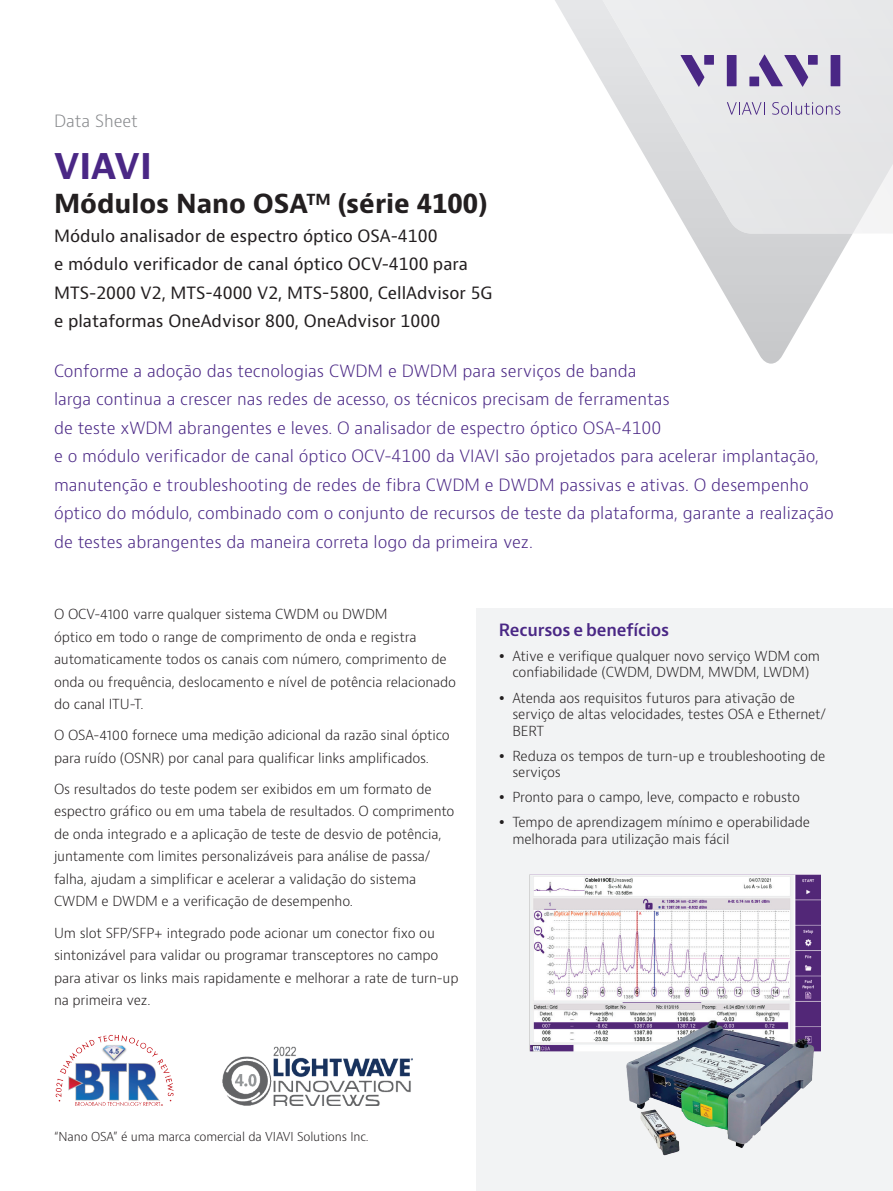
<style>
.page{position:relative;width:893px;height:1191px;background:#fff}
.page>*{position:absolute;margin:0;border:0;box-sizing:border-box;transform-origin:0 0}
.t1{font:700 34.5px "Bernino Sans";color:#4a2785}
.t2{font:700 25.5px "Bernino Sans";color:#231f20}
.t3{font:300 16.5px/28.5px "Bernino Sans";color:#4a2785}
.t4{font:16.5px/28.5px "Bernino Sans";color:#231f20}
.t5{font:600 16.5px "Bernino Sans";letter-spacing:-.01em;color:#4a2785}
.t6{font:300 16.5px "Bernino Sans";color:#87898c}
.t7{font:300 13.5px/22.5px "Bernino Sans";letter-spacing:-.01em;color:#231f20}
.t8{font:300 12px "Bernino Sans";letter-spacing:-.01em;color:#231f20}
</style>
<div class="page">
<svg style="left:690px;top:234px;width:162px;height:130px"></svg>
<svg style="left:555px;top:0;width:338px;height:234px"></svg>
<svg style="left:680px;top:55px;width:24px;height:32px"></svg>
<div style="left:704px;top:55px;width:10px;height:10px;background:#4a2785"></div>
<div style="left:727px;top:55px;width:9px;height:31px;background:#4a2785"></div>
<div style="left:808px;top:55px;width:10px;height:10px;background:#4a2785"></div>
<div style="left:831px;top:55px;width:9px;height:31px;background:#4a2785"></div>
<svg style="left:759px;top:54px;width:49px;height:33px;background:#ab9dc2"></svg>
<div style="left:749px;top:77px;width:10px;height:9px;background:#4a2785"></div>
<svg style="left:727px;top:102px;width:38px;height:13px"></svg>
<svg style="left:772px;top:102px;width:68px;height:13px"></svg>
<div style="left:477px;top:608px;width:416px;height:583px;background:#f2f3f4"></div>
<img style="left:529px;top:874px;width:292px;height:282px">
<img style="left:55px;top:1034px;width:119px;height:71px">
<img style="left:222px;top:1046px;width:191px;height:59px">
<p class="t6" style="left:54px;top:110px;width:86px">Data Sheet</p>
<h1 class="t1" style="left:54px;top:144px;width:99px">VIAVI</h1>
<h2 class="t2" style="left:54px;top:187px;width:435px">Módulos Nano OSA<sup>TM</sup> (série 4100)</h2>
<p class="t4" style="left:54px;top:222px;width:440px">Módulo analisador de espectro óptico OSA-4100<br>e módulo verificador de canal óptico OCV-4100 para MTS-2000 V2, MTS-4000 V2, MTS-5800, CellAdvisor 5G e plataformas OneAdvisor 800, OneAdvisor 1000</p>
<p class="t3" style="left:54px;top:357px;width:781px">Conforme a adoção das tecnologias CWDM e DWDM para serviços de banda<br>larga continua a crescer nas redes de acesso, os técnicos precisam de ferramentas<br>de teste xWDM abrangentes e leves. O analisador de espectro óptico OSA-4100<br>e o módulo verificador de canal óptico OCV-4100 da VIAVI são projetados para acelerar implantação, manutenção e troubleshooting de redes de fibra CWDM e DWDM passivas e ativas. O desempenho óptico do módulo, combinado com o conjunto de recursos de teste da plataforma, garante a realização de testes abrangentes da maneira correta logo da primeira vez.</p>
<p class="t7" style="left:54px;top:603px;width:404px">O OCV-4100 varre qualquer sistema CWDM ou DWDM<br>óptico em todo o range de comprimento de onda e registra automaticamente todos os canais com número, comprimento de onda ou frequência, deslocamento e nível de potência relacionado do canal ITU-T.</p>
<p class="t7" style="left:54px;top:724px;width:397px">O OSA-4100 fornece uma medição adicional da razão sinal óptico para ruído (OSNR) por canal para qualificar links amplificados.</p>
<p class="t7" style="left:54px;top:778px;width:402px">Os resultados do teste podem ser exibidos em um formato de espectro gráfico ou em uma tabela de resultados. O comprimento de onda integrado e a aplicação de teste de desvio de potência, juntamente com limites personalizáveis para análise de passa/ falha, ajudam a simplificar e acelerar a validação do sistema CWDM e DWDM e a verificação de desempenho.</p>
<p class="t7" style="left:54px;top:921px;width:406px">Um slot SFP/SFP+ integrado pode acionar um conector fixo ou sintonizável para validar ou programar transceptores no campo para ativar os links mais rapidamente e melhorar a rate de turn-up na primeira vez.</p>
<p class="t5" style="left:499px;top:619px;width:172px">Recursos e benefícios</p>
<p class="t7" style="left:512px;top:648px;width:309px;line-height:16.5px">Ative e verifique qualquer novo serviço WDM com confiabilidade (CWDM, DWDM, MWDM, LWDM)</p>
<p class="t7" style="left:512px;top:689px;width:315px;line-height:16.5px">Atenda aos requisitos futuros para ativação de serviço de altas velocidades, testes OSA e Ethernet/<br>BERT</p>
<p class="t7" style="left:512px;top:747px;width:314px;line-height:16.5px">Reduza os tempos de turn-up e troubleshooting de serviços</p>
<p class="t7" style="left:512px;top:785px;width:299px;line-height:25px">Pronto para o campo, leve, compacto e robusto<br>Tempo de aprendizagem mínimo e operabilidade</p>
<p class="t7" style="left:512px;top:827px;width:219px">melhorada para utilização mais fácil</p>
<p class="t8" style="left:54px;top:1128px;width:316px">“Nano OSA” é uma marca comercial da VIAVI Solutions Inc.</p>
</div>
